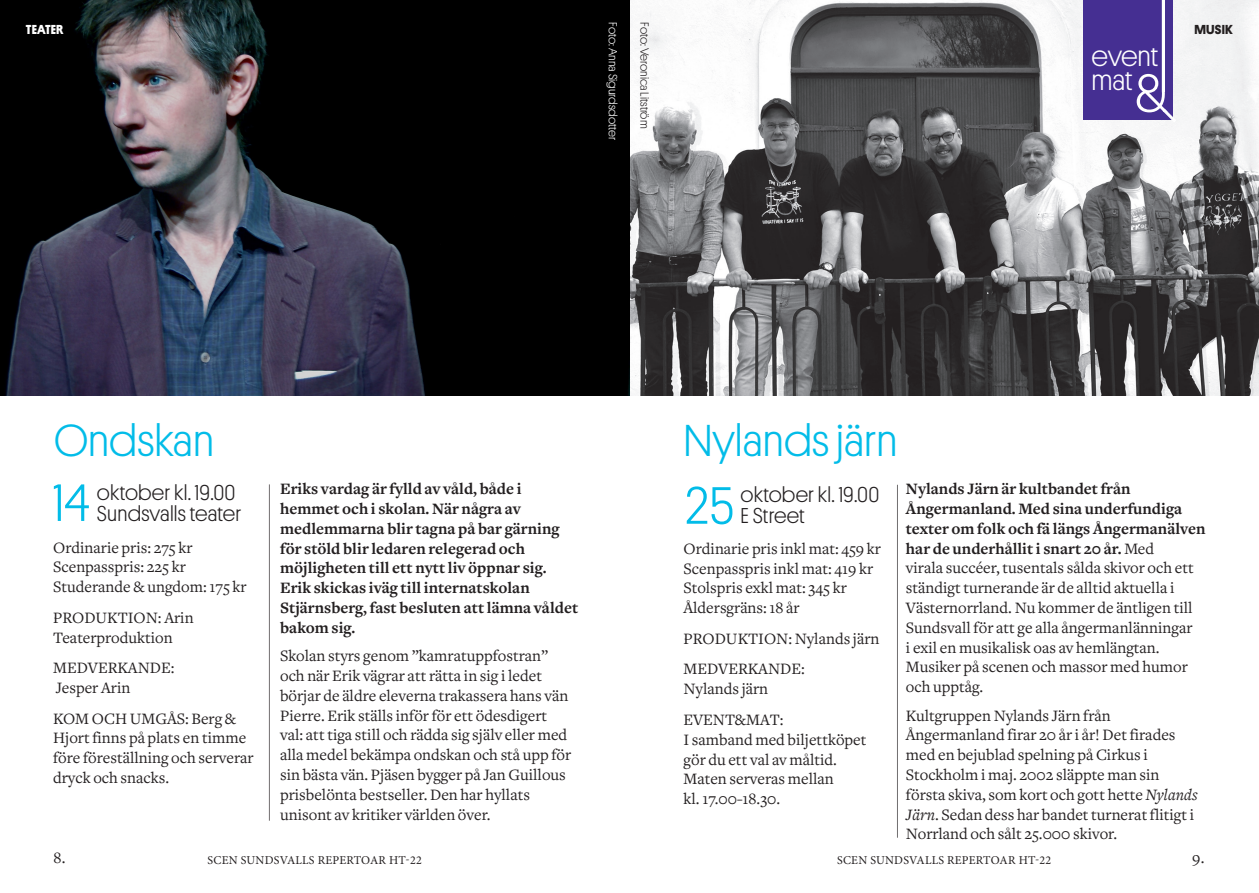
<style>
.page{position:relative;width:1259px;height:893px;background:#fff}
.page>*{position:absolute;margin:0;border:0;box-sizing:border-box;transform-origin:0 0}
.när_var_hur{font:52.8px "Stage Sans";color:#02bce8}
.Rubrik{font:45px "Stage Sans";color:#02bce8}
.t1{font:28.8px/23.4px "Stage Sans";letter-spacing:-.005em;color:#fff}
.när_var_hur-2{font:21.6px/20.4px "Stage Sans";letter-spacing:.01em;color:#231f20}
.Brödtext{font:16.5px/19.8px "Curtain Serif";color:#231f20}
.Brödtext-2{font:700 16.5px/19.8px "Curtain Serif";color:#231f20}
.Paginering{font:16.5px "Curtain Serif";color:#231f20}
.när_var_hur-3{font:700 13.05px "Stage Sans";letter-spacing:.01em;color:#fff}
.när_var_hur-4{font:700 13.05px "Stage Sans";letter-spacing:.015em;color:#231f20}
.när_var_hur-5{font:12px "Minion Pro";letter-spacing:.02em;color:#231f20}
.Foto{font:12px "Stage Sans";color:#fff}
.Foto-2{font:12px "Stage Sans";color:#231f20}
.s1{font-size:54px}
.s2{font-weight:700}
.s3{font-style:italic}
</style>
<div class="page">
<img style="left:629px;top:0;width:629px;height:395px">
<img style="left:0;top:0;width:629px;height:395px">
<hr style="left:269px;top:484px;width:1px;height:337px;background:#231f20">
<hr style="left:897px;top:485px;width:1px;height:353px;background:#231f20">
<div style="left:1083px;top:0;width:90px;height:119px;background:#452f92"></div>
<svg style="left:1161px;top:0;width:3px;height:92px"></svg>
<svg style="left:1162px;top:108px;width:14px;height:15px"></svg>
<p class="när_var_hur-3" style="left:26px;top:20px;width:39px">TEATER</p>
<p class="Foto" style="left:621px;top:22px;width:119px;rotate:90deg">Foto: Anna Sigurdsdotter</p>
<p class="Foto-2" style="left:653px;top:22px;width:108px;rotate:90deg">Foto: Veronica Litström</p>
<h3 class="t1" style="left:1091px;top:43px;width:78px">event mat<span class="s1">&amp;</span></h3>
<p class="när_var_hur-4" style="left:1194px;top:20px;width:40px">MUSIK</p>
<p class="Rubrik" style="left:54px;top:408px;width:162px">Ondskan</p>
<p class="när_var_hur" style="left:53px;top:465px;width:38px">14</p>
<p class="när_var_hur-2" style="left:97px;top:481px;width:146px">oktober kl. 19.00<br>Sundsvalls teater</p>
<p class="Brödtext" style="left:53px;top:538px;width:195px">Ordinarie pris: 275 kr<br>Scenpasspris: 225 kr<br>Studerande &amp; ungdom: 175 kr</p>
<p class="Brödtext" style="left:53px;top:608px;width:142px">PRODUKTION: Arin<br>Teaterproduktion</p>
<p class="Brödtext" style="left:53px;top:658px;width:123px">MEDVERKANDE:<br>Jesper Arin</p>
<p class="Brödtext" style="left:53px;top:709px;width:202px">KOM OCH UMGÅS: Berg &amp;<br>Hjort finns på plats en timme före föreställning och serverar dryck och snacks.</p>
<p class="Brödtext-2" style="left:280px;top:479px;width:299px">Eriks vardag är fylld av våld, både i hemmet och i skolan. När några av medlemmarna blir tagna på bar gärning för stöld blir ledaren relegerad och möjligheten till ett nytt liv öppnar sig.<br>Erik skickas iväg till internatskolan Stjärnsberg, fast besluten att lämna våldet bakom sig.</p>
<p class="Brödtext" style="left:280px;top:646px;width:293px">Skolan styrs genom ”kamratuppfostran” och när Erik vägrar att rätta in sig i ledet börjar de äldre eleverna trakassera hans vän Pierre. Erik ställs inför för ett ödesdigert val: att tiga still och rädda sig själv eller med alla medel bekämpa ondskan och stå upp för sin bästa vän. Pjäsen bygger på Jan Guillous prisbelönta bestseller. Den har hyllats unisont av kritiker världen över.</p>
<p class="Rubrik" style="left:683px;top:409px;width:216px">Nylands järn</p>
<p class="när_var_hur" style="left:685px;top:468px;width:50px">25</p>
<p class="när_var_hur-2" style="left:740px;top:483px;width:140px">oktober kl. 19.00<br>E Street</p>
<p class="Brödtext" style="left:683px;top:539px;width:199px">Ordinarie pris inkl mat: 459 kr<br>Scenpasspris inkl mat: 419 kr<br>Stolspris exkl mat: 345 kr<br>Åldersgräns: 18 år</p>
<p class="Brödtext" style="left:683px;top:624px;width:197px;line-height:30.6px">PRODUKTION: Nylands järn<br>MEDVERKANDE:</p>
<p class="Brödtext" style="left:683px;top:674px;width:101px;line-height:30.6px">Nylands järn<br>EVENT&amp;MAT:</p>
<p class="Brödtext" style="left:683px;top:730px;width:184px">I samband med biljettköpet gör du ett val av måltid.<br>Maten serveras mellan<br>kl. 17.00-18.30.</p>
<p class="Brödtext" style="left:906px;top:479px;width:301px"><span class="s2">Nylands Järn är kultbandet från Ångermanland. Med sina underfundiga texter om folk och fä längs Ångermanälven har de underhållit i snart 20 år.</span> Med<br>virala succéer, tusentals sålda skivor och ett ständigt turnerande är de alltid aktuella i Västernorrland. Nu kommer de äntligen till Sundsvall för att ge alla ångermanlänningar<br>i exil en musikalisk oas av hemlängtan.<br>Musiker på scenen och massor med humor och upptåg.</p>
<p class="Brödtext" style="left:906px;top:706px;width:293px">Kultgruppen Nylands Järn från Ångermanland firar 20 år i år! Det firades med en bejublad spelning på Cirkus i Stockholm i maj. 2002 släppte man sin första skiva, som kort och gott hette <span class="s3">Nylands Järn</span>. Sedan dess har bandet turnerat flitigt i Norrland och sålt 25.000 skivor.</p>
<p class="Paginering" style="left:53px;top:848px;width:14px">8.</p>
<p class="när_var_hur-5" style="left:208px;top:852px;width:216px">SCEN SUNDSVALLS REPERTOAR HT-22</p>
<p class="när_var_hur-5" style="left:837px;top:852px;width:216px">SCEN SUNDSVALLS REPERTOAR HT-22</p>
<p class="Paginering" style="left:1192px;top:848px;width:14px">9.</p>
</div>
